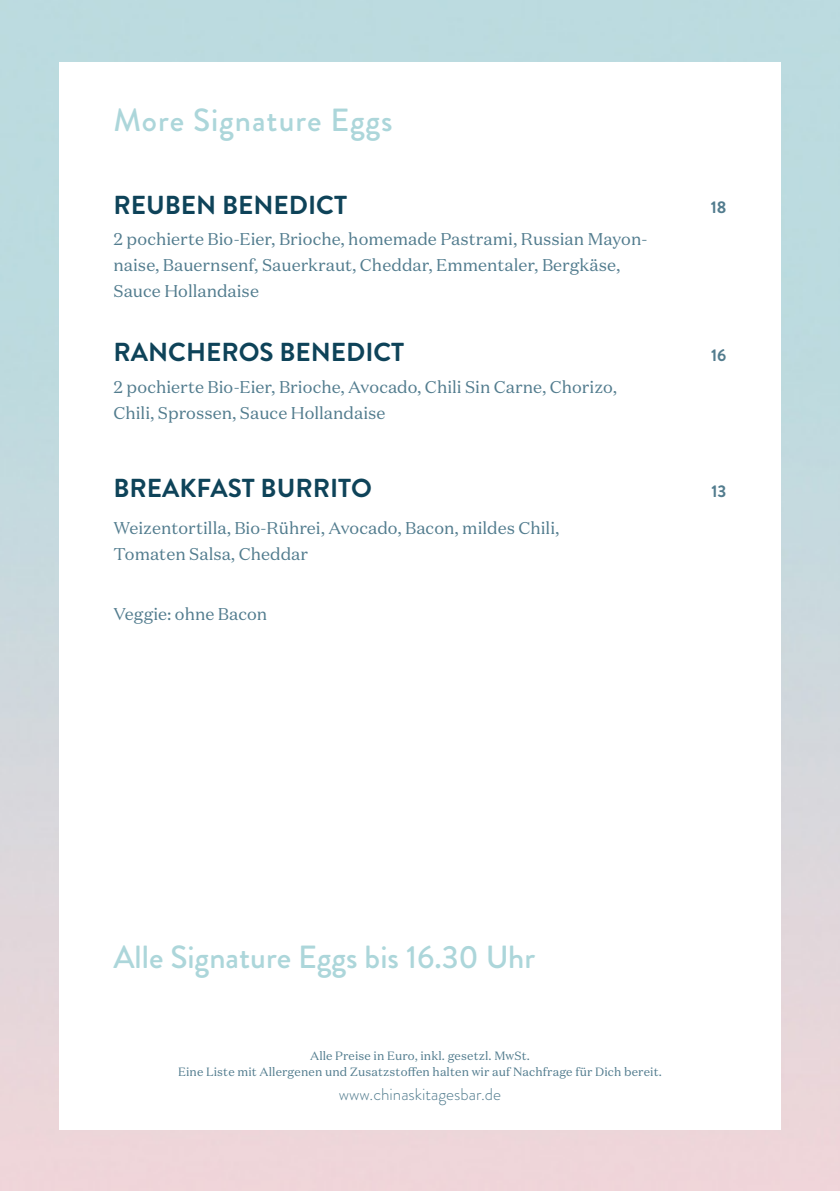
<style>
.page{position:relative;width:840px;height:1191px;background:#fff}
.page>*{position:absolute;margin:0;border:0;box-sizing:border-box;transform-origin:0 0}
.ERKLÄRUNG{font:500 32px "Brandon Grotesque";color:#acd6da}
.TEILGRUPPE{font:500 32px "Brandon Grotesque";letter-spacing:.03em;color:#acd6da}
.PRODUKT{font:700 26px "Brandon Grotesque";color:#0e4359}
.Ingredience{font:17px/26px "Domaine Text";color:#527c8e}
.t1{font:300 17px "Brandon Grotesque";color:#527c8e}
.PREISE{font:700 17px "Brandon Grotesque";color:#527c8e}
.t2{font:12px/16px "Domaine Text";letter-spacing:.01em;color:#527c8e;text-align:center}
</style>
<div class="page">
<p class="TEILGRUPPE" style="left:113px;top:98px;width:280px">More Signature Eggs</p>
<p class="PRODUKT" style="left:113px;top:187px;width:235px">REUBEN BENEDICT</p>
<p class="Ingredience" style="left:113px;top:226px;width:535px">2 pochierte Bio-Eier, Brioche, homemade Pastrami, Russian Mayon&shy;naise, Bauernsenf, Sauerkraut, Cheddar, Emmentaler, Bergkäse,<br>Sauce Hollandaise</p>
<p class="PRODUKT" style="left:113px;top:334px;width:292px">RANCHEROS BENEDICT</p>
<p class="Ingredience" style="left:113px;top:373px;width:504px">2 pochierte Bio-Eier, Brioche, Avocado, Chili Sin Carne, Chorizo,<br>Chili, Sprossen, Sauce Hollandaise</p>
<p class="PRODUKT" style="left:113px;top:469px;width:260px">BREAKFAST BURRITO</p>
<p class="Ingredience" style="left:113px;top:514px;width:447px">Weizentortilla, Bio-Rührei, Avocado, Bacon, mildes Chili,</p>
<p class="Ingredience" style="left:113px;top:540px;width:196px">Tomaten Salsa, Cheddar</p>
<p class="Ingredience" style="left:113px;top:600px;width:155px">Veggie: ohne Bacon</p>
<p class="PREISE" style="left:710px;top:196px;width:17px">18</p>
<p class="PREISE" style="left:710px;top:343px;width:17px">16</p>
<p class="PREISE" style="left:711px;top:479px;width:16px">13</p>
<p class="ERKLÄRUNG" style="left:113px;top:934px;width:423px">Alle Signature Eggs bis 16.30 Uhr</p>
<p class="t2" style="left:178px;top:1047px;width:485px">Alle Preise in Euro, inkl. gesetzl. MwSt.<br>Eine Liste mit Allergenen und Zusatzstoffen halten wir auf Nachfrage für Dich bereit.</p>
<p class="t1" style="left:338px;top:1082px;width:164px">www.chinaskitagesbar.de</p>
</div>
